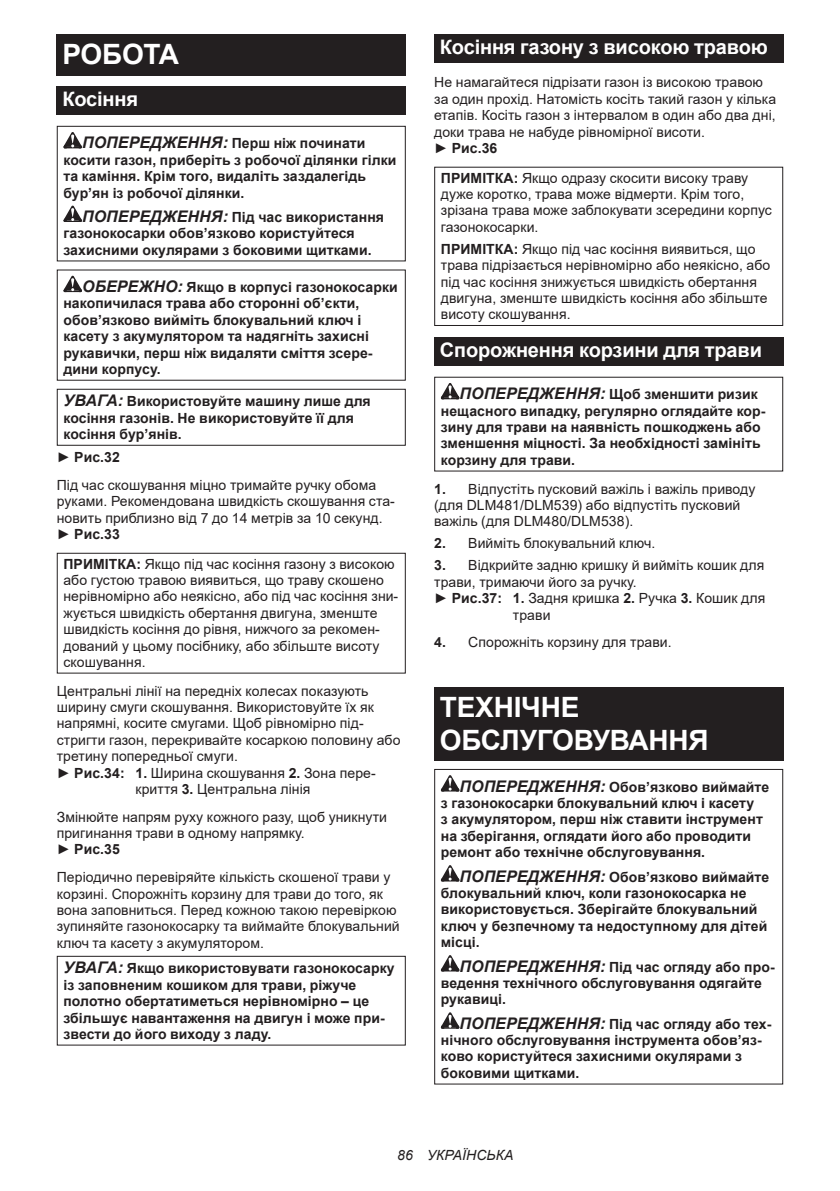
<style>
.page{position:relative;width:840px;height:1191px;background:#fff}
.page>*{position:absolute;margin:0;border:0;box-sizing:border-box;transform-origin:0 0}
.t1{font:700 28px/32.8px "Arial";letter-spacing:-.01em;color:#fff}
.t2{font:700 20px "Arial";letter-spacing:-.01em;color:#fff}
.t3{font:14px/16.4px "Arial";letter-spacing:.005em;color:#231f20}
.t4{font:700 14px/16.4px "Arial";letter-spacing:.005em;color:#231f20}
.t5{font:italic 14px "Arial";letter-spacing:.005em;color:#231f20}
.s1{font-style:italic;font-size:16px}
.s2{font-weight:700}
</style>
<div class="page">
<div style="left:57px;top:34px;width:348px;height:41px;background:#231f20"></div>
<div style="left:57px;top:86px;width:348px;height:29px;background:#231f20"></div>
<svg style="left:63px;top:132px;width:19px;height:16px"></svg>
<svg style="left:63px;top:206px;width:19px;height:16px"></svg>
<div style="left:57px;top:126px;width:348px;height:135px;border:1px solid #231f20"></div>
<svg style="left:63px;top:276px;width:19px;height:16px"></svg>
<div style="left:57px;top:389px;width:348px;height:57px;border:1px solid #231f20"></div>
<div style="left:57px;top:553px;width:348px;height:120px;border:1px solid #231f20"></div>
<div style="left:57px;top:955px;width:348px;height:90px;border:1px solid #231f20"></div>
<div style="left:434px;top:34px;width:348px;height:29px;background:#231f20"></div>
<div style="left:434px;top:167px;width:348px;height:159px;border:1px solid #231f20"></div>
<div style="left:434px;top:337px;width:348px;height:29px;background:#231f20"></div>
<svg style="left:440px;top:383px;width:19px;height:16px"></svg>
<div style="left:434px;top:687px;width:348px;height:74px;background:#231f20"></div>
<svg style="left:440px;top:775px;width:19px;height:16px"></svg>
<svg style="left:440px;top:865px;width:19px;height:16px"></svg>
<svg style="left:440px;top:955px;width:19px;height:16px"></svg>
<svg style="left:440px;top:1012px;width:19px;height:16px"></svg>
<div style="left:434px;top:769px;width:348px;height:315px;border:1px solid #231f20"></div>
<h1 class="t1" style="left:62px;top:38px;width:118px">РОБОТА</h1>
<h2 class="t2" style="left:62px;top:85px;width:77px">Косіння</h2>
<p class="t4" style="left:63px;top:135px;width:334px;text-indent:19px"><span class="s1">ПОПЕРЕДЖЕННЯ:</span> Перш ніж починати косити газон, приберіть з робочої ділянки гілки та каміння. Крім того, видаліть заздалегідь бур’ян із робочої ділянки.</p>
<p class="t4" style="left:63px;top:209px;width:322px;text-indent:19px"><span class="s1">ПОПЕРЕДЖЕННЯ:</span> Під час використання газонокосарки обов’язково користуйтеся захисними окулярами з боковими щитками.</p>
<p class="t4" style="left:63px;top:279px;width:336px;text-indent:19px"><span class="s1">ОБЕРЕЖНО:</span> Якщо в корпусі газонокосарки накопичилася трава або сторонні об’єкти, обов’язково вийміть блокувальний ключ і касету з акумулятором та надягніть захисні рукавички, перш ніж видаляти сміття зсере&shy;дини корпусу.</p>
<p class="t4" style="left:63px;top:393px;width:309px"><span class="s1">УВАГА:</span> Використовуйте машину лише для косіння газонів. Не використовуйте її для косіння бурʼянів.</p>
<p class="t3" style="left:57px;top:443px;width:321px;line-height:27.8px">► <span class="s2">Рис.32<br></span>Під час скошування міцно тримайте ручку обома</p>
<p class="t3" style="left:57px;top:493px;width:339px">руками. Рекомендована швидкість скошування ста&shy;новить приблизно від 7 до 14 метрів за 10 секунд. ► <span class="s2">Рис.33</span></p>
<p class="t3" style="left:63px;top:555px;width:336px"><span class="s2">ПРИМІТКА:</span> Якщо під час косіння газону з високою або густою травою виявиться, що траву скошено нерівномірно або неякісно, або під час косіння зни&shy;жується швидкість обертання двигуна, зменште швидкість косіння до рівня, нижчого за рекомен&shy;дований у цьому посібнику, або збільште висоту скошування.</p>
<p class="t3" style="left:57px;top:682px;width:313px">Центральні лінії на передніх колесах показують</p>
<p class="t3" style="left:57px;top:699px;width:318px">ширину смуги скошування. Використовуйте їх як</p>
<p class="t3" style="left:57px;top:715px;width:308px">напрямні, косите смугами. Щоб рівномірно під-</p>
<p class="t3" style="left:57px;top:731px;width:345px">стригти газон, перекривайте косаркою половину або</p>
<p class="t3" style="left:57px;top:748px;width:182px">третину попередньої смуги.</p>
<p class="t3" style="left:57px;top:764px;width:320px">► <span class="s2">Рис.34: 1.</span> Ширина скошування <span class="s2">2.</span> Зона пере-</p>
<p class="t3" style="left:135px;top:780px;width:176px">криття <span class="s2">3.</span> Центральна лінія</p>
<p class="t3" style="left:57px;top:808px;width:331px">Змінюйте напрям руху кожного разу, щоб уникнути пригинання трави в одному напрямку.<br>► <span class="s2">Рис.35</span></p>
<p class="t3" style="left:57px;top:869px;width:344px">Періодично перевіряйте кількість скошеної трави у корзині. Спорожніть корзину для трави до того, як вона заповниться. Перед кожною такою перевіркою зупиняйте газонокосарку та виймайте блокувальний ключ та касету з акумулятором.</p>
<p class="t4" style="left:63px;top:960px;width:332px"><span class="s1">УВАГА:</span> Якщо використовувати газонокосарку із заповненим кошиком для трави, ріжуче полотно обертатиметься нерівномірно – це збільшує навантаження на двигун і може при&shy;звести до його виходу з ладу.</p>
<h2 class="t2" style="left:439px;top:33px;width:329px">Косіння газону з високою травою</h2>
<p class="t3" style="left:434px;top:74px;width:343px">Не намагайтеся підрізати газон із високою травою за один прохід. Натомість косіть такий газон у кілька етапів. Косіть газон з інтервалом в один або два дні, доки трава не набуде рівномірної висоти.<br>► <span class="s2">Рис.36</span></p>
<p class="t3" style="left:440px;top:169px;width:332px"><span class="s2">ПРИМІТКА:</span> Якщо одразу скосити високу траву дуже коротко, трава може відмерти. Крім того, зрізана трава може заблокувати зсередини корпус газонокосарки.</p>
<p class="t3" style="left:440px;top:240px;width:331px"><span class="s2">ПРИМІТКА:</span> Якщо під час косіння виявиться, що трава підрізається нерівномірно або неякісно, або під час косіння знижується швидкість обертання двигуна, зменште швидкість косіння або збільште висоту скошування.</p>
<h2 class="t2" style="left:439px;top:336px;width:323px">Спорожнення корзини для трави</h2>
<p class="t4" style="left:440px;top:386px;width:326px;text-indent:19px"><span class="s1">ПОПЕРЕДЖЕННЯ:</span> Щоб зменшити ризик нещасного випадку, регулярно оглядайте кор&shy;зину для трави на наявність пошкоджень або зменшення міцності. За необхідності замініть корзину для трави.</p>
<p class="t3" style="left:434px;top:480px;width:322px"><span class="s2">1.</span> Відпустіть пусковий важіль і важіль приводу (для DLM481/DLM539) або відпустіть пусковий важіль (для DLM480/DLM538).</p>
<p class="t3" style="left:434px;top:535px;width:222px"><span class="s2">2.</span> Вийміть блокувальний ключ.</p>
<p class="t3" style="left:434px;top:557px;width:331px"><span class="s2">3.</span> Відкрийте задню кришку й вийміть кошик для</p>
<p class="t3" style="left:434px;top:573px;width:204px">трави, тримаючи його за ручку.</p>
<p class="t3" style="left:434px;top:590px;width:332px">► <span class="s2">Рис.37: 1.</span> Задня кришка <span class="s2">2.</span> Ручка <span class="s2">3.</span> Кошик для</p>
<p class="t3" style="left:512px;top:606px;width:39px">трави</p>
<p class="t3" style="left:434px;top:634px;width:239px"><span class="s2">4.</span> Спорожніть корзину для трави.</p>
<h1 class="t1" style="left:439px;top:691px;width:270px">ТЕХНІЧНЕ<br>ОБСЛУГОВУВАННЯ</h1>
<p class="t4" style="left:440px;top:778px;width:330px;text-indent:19px"><span class="s1">ПОПЕРЕДЖЕННЯ:</span> Обов’язково виймайте з газонокосарки блокувальний ключ і касету<br>з акумулятором, перш ніж ставити інструмент на зберігання, оглядати його або проводити ремонт або технічне обслуговування.</p>
<p class="t4" style="left:440px;top:868px;width:330px;text-indent:19px"><span class="s1">ПОПЕРЕДЖЕННЯ:</span> Обов’язково виймайте блокувальний ключ, коли газонокосарка не використовується. Зберігайте блокувальний ключ у безпечному та недоступному для дітей місці.</p>
<p class="t4" style="left:440px;top:958px;width:335px;text-indent:19px"><span class="s1">ПОПЕРЕДЖЕННЯ:</span> Під час огляду або про&shy;ведення технічного обслуговування одягайте рукавиці.</p>
<p class="t4" style="left:440px;top:1015px;width:332px;text-indent:19px"><span class="s1">ПОПЕРЕДЖЕННЯ:</span> Під час огляду або тех&shy;нічного обслуговування інструмента обов’яз&shy;ково користуйтеся захисними окулярами з боковими щитками.</p>
<p class="t5" style="left:397px;top:1146px;width:118px">86 УКРАЇНСЬКА</p>
</div>
